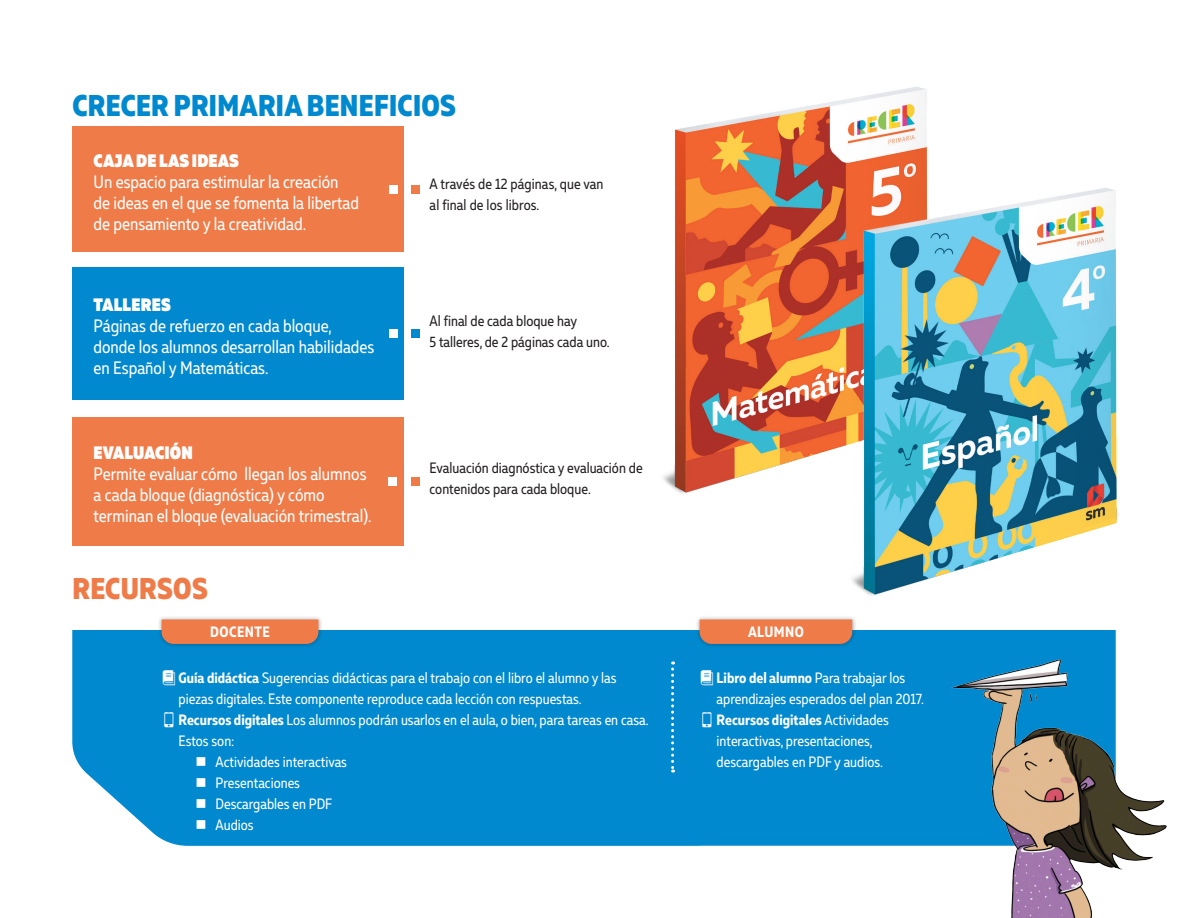
<style>
.page{position:relative;width:1188px;height:918px;background:#fff}
.page>*{position:absolute;margin:0;border:0;box-sizing:border-box;transform-origin:0 0}
.Subtítulo-_Estructur{font:800 30px "Muller Narrow";letter-spacing:.01em;color:#0089cf}
.Subtítulo-_Estructur-2{font:800 30px "Muller Narrow";letter-spacing:.01em;color:#ee7b48}
.Benefits-Recuadros{font:18px/21px "Muller Narrow";color:#fff}
.Benefits-Recuadros-2{font:800 18px "Muller Narrow";letter-spacing:.01em;color:#fff}
.t1{font:15px/21px "Muller Narrow";color:#fff}
.Contenido{font:15px/21px "Muller Narrow";color:#231f20}
.t2{font:700 15px "Muller Narrow";letter-spacing:.03em;color:#fff}
.s1{font-family:"icofont"}
.s2{font-weight:700}
</style>
<div class="page">
<img style="left:663px;top:86px;width:264px;height:408px">
<div style="left:72px;top:630px;width:1044px;height:216px;background:#0089cf"></div>
<div style="left:72px;top:267px;width:332px;height:133px;background:#0089cf"></div>
<div style="left:72px;top:417px;width:332px;height:129px;background:#ee7b48"></div>
<div style="left:72px;top:127px;width:332px;height:125px;background:#ee7b48"></div>
<div style="left:411px;top:185px;width:8px;height:9px;background:#ee7b48"></div>
<div style="left:411px;top:330px;width:8px;height:8px;background:#0089cf"></div>
<div style="left:411px;top:477px;width:8px;height:9px;background:#ee7b48"></div>
<div style="left:389px;top:185px;width:8px;height:9px;background:#fff"></div>
<div style="left:389px;top:330px;width:8px;height:8px;background:#fff"></div>
<div style="left:388px;top:477px;width:8px;height:9px;background:#fff"></div>
<div style="left:157px;top:615px;width:166px;height:33px;background:#231f20;opacity:.4"></div>
<div style="left:162px;top:620px;width:156px;height:24px;background:#ee7b48"></div>
<div style="left:695px;top:615px;width:162px;height:33px;background:#231f20;opacity:.4"></div>
<div style="left:700px;top:620px;width:152px;height:24px;background:#ee7b48"></div>
<svg style="left:671px;top:662px;width:3px;height:111px"></svg>
<img style="left:952px;top:659px;width:214px;height:259px">
<img style="left:828px;top:176px;width:291px;height:419px">
<svg style="left:197px;top:757px;width:9px;height:8px"></svg>
<svg style="left:197px;top:778px;width:9px;height:8px"></svg>
<svg style="left:197px;top:799px;width:9px;height:8px"></svg>
<svg style="left:197px;top:820px;width:9px;height:8px"></svg>
<p class="Subtítulo-_Estructur" style="left:72px;top:86px;width:385px">CRECER PRIMARIA BENEFICIOS</p>
<p class="Benefits-Recuadros-2" style="left:94px;top:149px;width:147px">CAJA DE LAS IDEAS</p>
<p class="Benefits-Recuadros" style="left:94px;top:171px;width:267px">Un espacio para estimular la creación de ideas en el que se fomenta la libertad de pensamiento y la creatividad.</p>
<p class="Contenido" style="left:430px;top:173px;width:175px">A través de 12 páginas, que van al final de los libros.</p>
<p class="Benefits-Recuadros-2" style="left:94px;top:293px;width:79px">TALLERES</p>
<p class="Benefits-Recuadros" style="left:94px;top:315px;width:282px">Páginas de refuerzo en cada bloque, donde los alumnos desarrollan habilidades en Español y Matemáticas.</p>
<p class="Benefits-Recuadros-2" style="left:94px;top:441px;width:101px">EVALUACIÓN</p>
<p class="Benefits-Recuadros" style="left:94px;top:463px;width:279px">Permite evaluar cómo llegan los alumnos a cada bloque (diagnóstica) y cómo terminan el bloque (evaluación trimestral).</p>
<p class="Subtítulo-_Estructur-2" style="left:72px;top:569px;width:137px">RECURSOS</p>
<p class="Contenido" style="left:430px;top:310px;width:182px">Al final de cada bloque hay<br>5 talleres, de 2 páginas cada uno.</p>
<p class="Contenido" style="left:430px;top:457px;width:215px">Evaluación diagnóstica y evaluación de contenidos para cada bloque.</p>
<p class="t2" style="left:210px;top:623px;width:61px">DOCENTE</p>
<p class="t2" style="left:748px;top:623px;width:57px">ALUMNO</p>
<p class="t1" style="left:179px;top:667px;width:439px;text-indent:-17px"><span class="s1">˒</span><span class="s2">Guía didáctica</span> Sugerencias didácticas para el trabajo con el libro el alumno y las piezas digitales. Este componente reproduce cada lección con respuestas.</p>
<p class="t1" style="left:179px;top:709px;width:472px;text-indent:-17px"><span class="s1">Ҋ</span><span class="s2">Recursos digitales</span> Los alumnos podrán usarlos en el aula, o bien, para tareas en casa.<br>Estos son:</p>
<p class="t1" style="left:216px;top:751px;width:133px">Actividades interactivas</p>
<p class="t1" style="left:216px;top:772px;width:86px">Presentaciones</p>
<p class="t1" style="left:216px;top:793px;width:118px">Descargables en PDF</p>
<p class="t1" style="left:216px;top:814px;width:40px">Audios</p>
<p class="t1" style="left:717px;top:667px;width:209px;text-indent:-17px"><span class="s1">˒</span><span class="s2">Libro del alumno</span> Para trabajar los aprendizajes esperados del plan 2017.</p>
<p class="t1" style="left:717px;top:709px;width:174px;text-indent:-17px"><span class="s1">Ҋ</span><span class="s2">Recursos digitales</span> Actividades interactivas, presentaciones, descargables en PDF y audios.</p>
</div>
